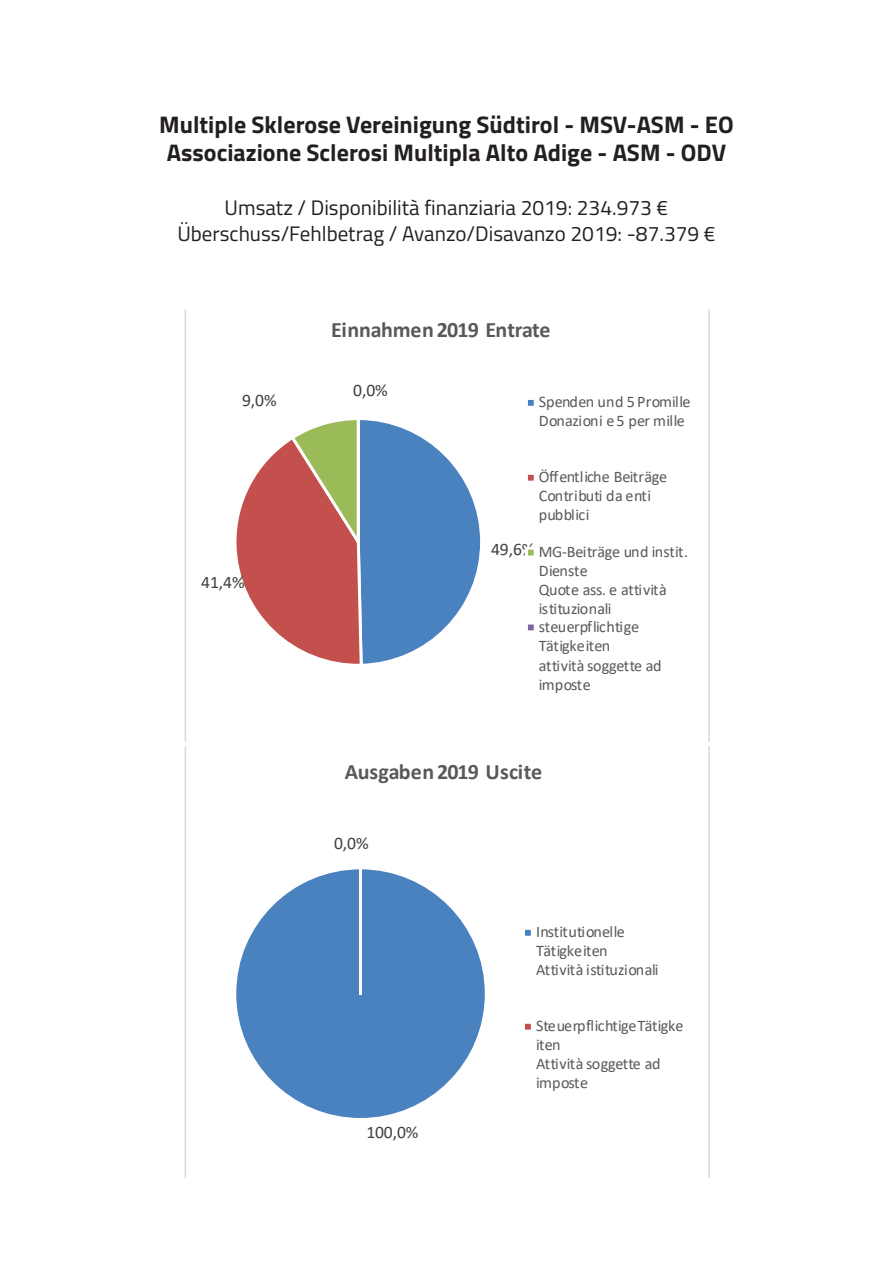
<style>
.page{position:relative;width:893px;height:1263px;background:#fff}
.page>*{position:absolute;margin:0;border:0;box-sizing:border-box;transform-origin:0 0}
.t1{font:700 24px/28.8px "Titillium";color:#231f20;text-align:center}
.t2{font:700 22.05px "Calibri";letter-spacing:-.015em;color:#595959}
.t3{font:21px/25.2px "Titillium";color:#231f20;text-align:center}
.t4{font:17.55px "Calibri";letter-spacing:-.005em;color:#404040}
.t5{font:16.2px/19px "Calibri";letter-spacing:-.015em;color:#595959}
.t6{font:16.2px/19px "Calibri";letter-spacing:.015em;color:#595959}
</style>
<div class="page">
<svg style="left:185px;top:310px;width:524px;height:431px"></svg>
<svg style="left:185px;top:746px;width:524px;height:432px"></svg>
<h1 class="t1" style="left:159px;top:108px;width:576px">Multiple Sklerose Vereinigung Südtirol - MSV-ASM - EO<br>Associazione Sclerosi Multipla Alto Adige - ASM - ODV</h1>
<p class="t3" style="left:177px;top:194px;width:540px">Umsatz / Disponibilità finanziaria 2019: 234.973 €<br>Überschuss/Fehlbetrag / Avanzo/Disavanzo 2019: -87.379 €</p>
<p class="t4" style="left:242px;top:388px;width:36px">9,0%</p>
<p class="t4" style="left:201px;top:570px;width:45px">41,4%</p>
<h2 class="t2" style="left:331px;top:314px;width:221px">Einnahmen 2019 Entrate</h2>
<p class="t4" style="left:353px;top:378px;width:36px">0,0%</p>
<p class="t6" style="left:539px;top:391px;width:153px">Spenden und 5 Promille<br>Donazioni e 5 per mille</p>
<p class="t5" style="left:539px;top:466px;width:130px">Öffentliche Beiträge<br>Contributi da enti pubblici</p>
<p class="t5" style="left:539px;top:542px;width:151px">MG-Beiträge und instit.<br>Dienste<br>Quote ass. e attività istituzionali steuerpflichtige<br>Tätigkeiten<br>attività soggette ad imposte</p>
<p class="t4" style="left:491px;top:537px;width:45px">49,6%</p>
<h2 class="t2" style="left:345px;top:756px;width:199px">Ausgaben 2019 Uscite</h2>
<p class="t4" style="left:334px;top:831px;width:36px">0,0%</p>
<p class="t4" style="left:366px;top:1120px;width:54px">100,0%</p>
<p class="t5" style="left:536px;top:922px;width:124px">Institutionelle<br>Tätigkeiten<br>Attività istituzionali</p>
<p class="t5" style="left:536px;top:1016px;width:149px">SteuerpflichtigeTätigke iten<br>Attività soggette ad imposte</p>
</div>
